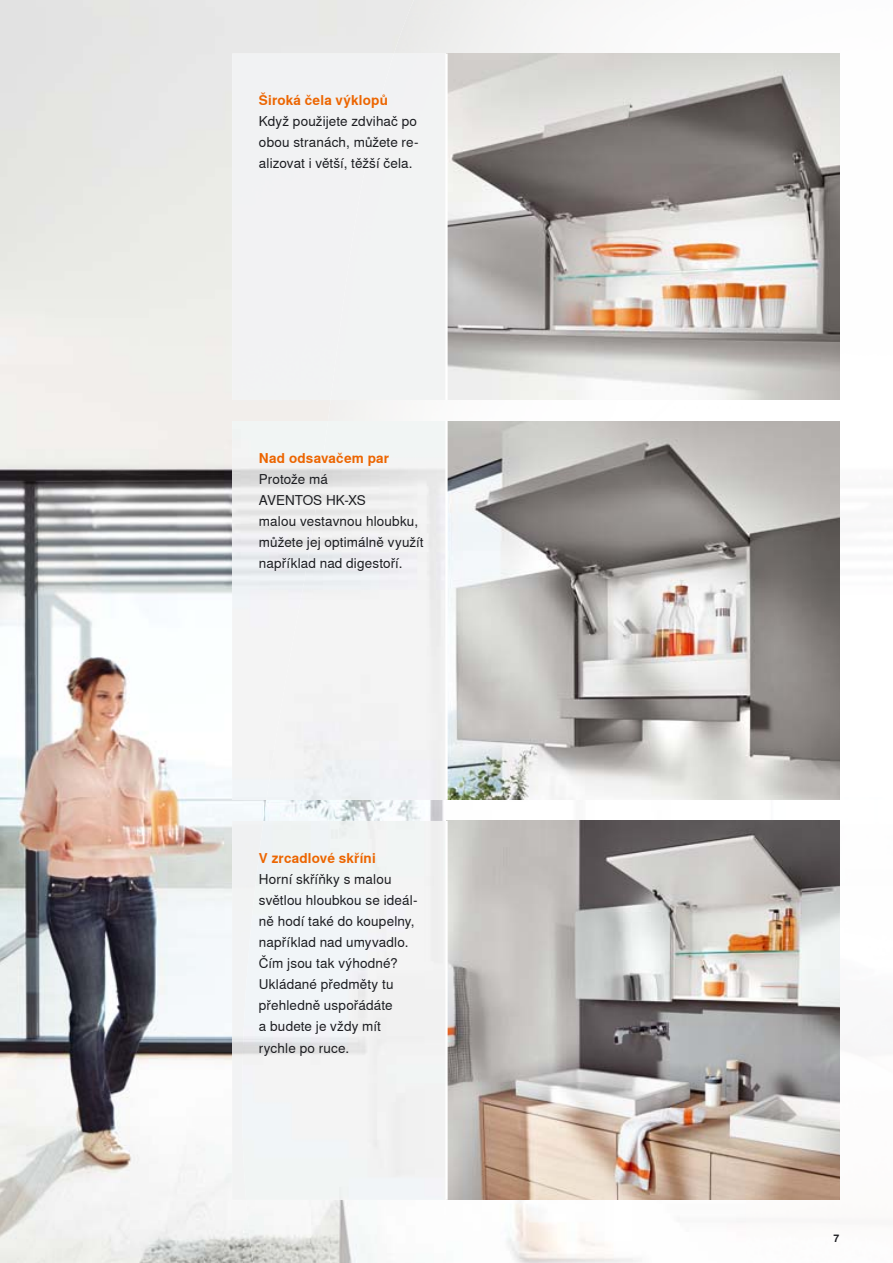
<style>
.page{position:relative;width:893px;height:1263px;background:#fff}
.page>*{position:absolute;margin:0;border:0;box-sizing:border-box;transform-origin:0 0}
.t1{font:13.5px/21px "Nimbus Sans Global";letter-spacing:.01em;color:#1b1c20}
.t2{font:700 13.5px "Nimbus Sans Global";letter-spacing:.015em;color:#ec6500}
.t3{font:700 10.5px "Nimbus Sans Global";color:#1b1c20}
</style>
<div class="page">
<img style="left:0;top:0;width:345px;height:1263px">
<img style="left:446px;top:103px;width:394px;height:1160px">
<img style="left:326px;top:400px;width:61px;height:21px">
<img style="left:261px;top:800px;width:183px;height:21px">
<img style="left:246px;top:1200px;width:131px;height:63px">
<div style="left:232px;top:54px;width:99px;height:346px;background:#f2f2f3"></div>
<img style="left:331px;top:54px;width:508px;height:346px">
<hr style="left:232px;top:821px;width:4px;height:379px;background:#f2f3f4">
<img style="left:236px;top:821px;width:603px;height:379px">
<img style="left:232px;top:421px;width:34px;height:379px">
<img style="left:266px;top:421px;width:573px;height:379px">
<hr style="left:445px;top:54px;width:3px;height:346px;background:#fff">
<hr style="left:445px;top:821px;width:3px;height:379px;background:#fff">
<hr style="left:445px;top:421px;width:3px;height:379px;background:#fff">
<p class="t2" style="left:259px;top:92px;width:131px">Široká čela výklopů</p>
<p class="t1" style="left:259px;top:111px;width:161px;text-align:justify">Když použijete zdvihač po obou stranách, můžete re&shy;alizovat i větší, těžší čela.</p>
<p class="t2" style="left:259px;top:450px;width:132px">Nad odsavačem par</p>
<p class="t1" style="left:259px;top:468px;width:166px">Protože má<br>AVENTOS HK-XS<br>malou vestavnou hloubku, můžete jej optimálně využít například nad digestoří.</p>
<p class="t2" style="left:259px;top:850px;width:118px">V zrcadlové skříni</p>
<p class="t1" style="left:259px;top:868px;width:160px">Horní skříňky s malou světlou hloubkou se ideál&shy;ně hodí také do koupelny, například nad umyvadlo.<br>Čím jsou tak výhodné?<br>Ukládané předměty tu přehledně uspořádáte<br>a budete je vždy mít rychle po ruce.</p>
<p class="t3" style="left:833px;top:1232px;width:7px">7</p>
</div>
